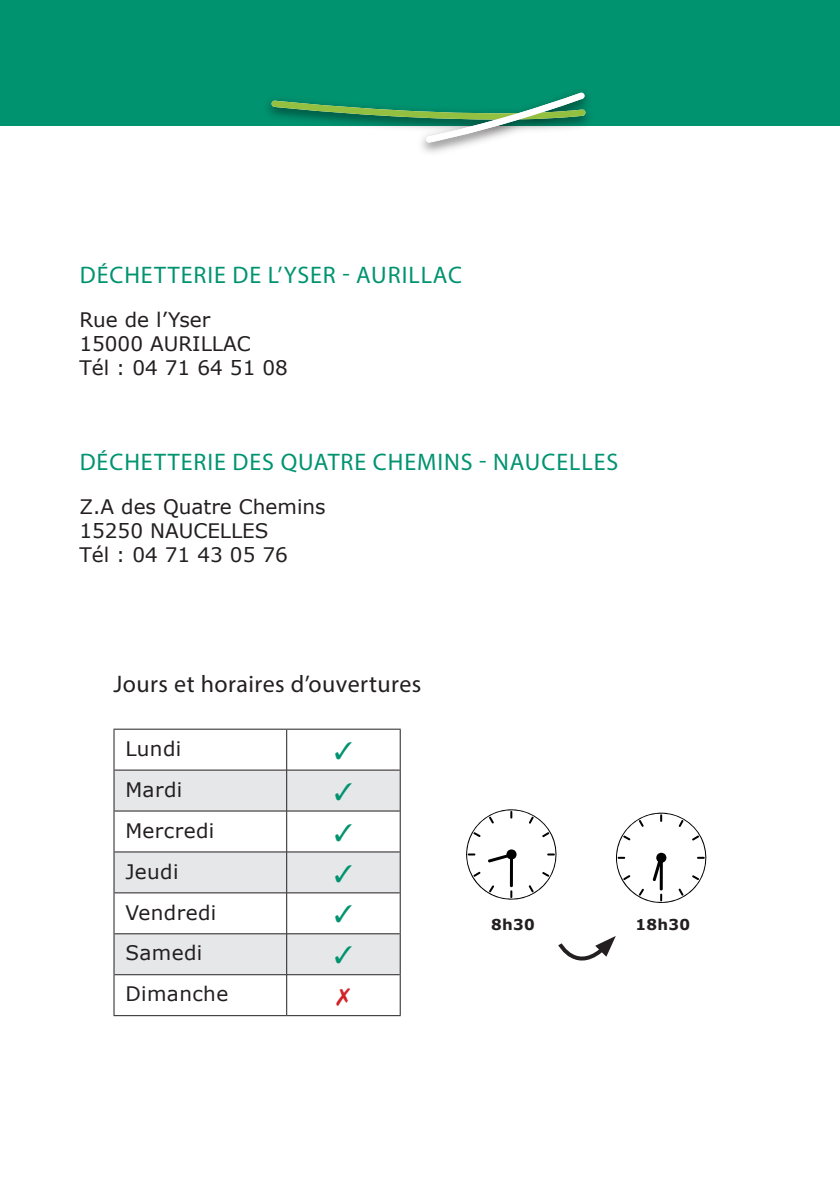
<style>
.page{position:relative;width:840px;height:1191px;background:#fff}
.page>*{position:absolute;margin:0;border:0;box-sizing:border-box;transform-origin:0 0}
.t1{font:24px "Myriad Pro";letter-spacing:.04em;color:#009370}
.t2{font:24px "Myriad Pro";letter-spacing:.02em;color:#231f20}
.t3{font:20px/24px "Verdana";color:#231f20}
.t4{font:20px "Verdana";letter-spacing:.02em;color:#231f20}
.t5{font:700 15px "Verdana";letter-spacing:.02em;color:#231f20}
</style>
<div class="page">
<div style="left:0;top:0;width:839px;height:126px;background:#009370"></div>
<img style="left:268px;top:95px;width:321px;height:58px">
<svg style="left:271px;top:92px;width:314px;height:50px"></svg>
<svg style="left:114px;top:770px;width:285px;height:204px;fill:#e6e7e9"></svg>
<hr style="left:113px;top:728px;width:173px;height:1px;background:#231f20">
<hr style="left:113px;top:729px;width:1px;height:41px;background:#231f20">
<hr style="left:286px;top:728px;width:114px;height:1px;background:#231f20">
<hr style="left:399px;top:729px;width:1px;height:41px;background:#231f20">
<hr style="left:113px;top:770px;width:1px;height:41px;background:#231f20">
<hr style="left:399px;top:770px;width:1px;height:41px;background:#231f20">
<hr style="left:113px;top:811px;width:1px;height:41px;background:#231f20">
<hr style="left:399px;top:811px;width:1px;height:41px;background:#231f20">
<hr style="left:113px;top:852px;width:1px;height:41px;background:#231f20">
<hr style="left:399px;top:852px;width:1px;height:41px;background:#231f20">
<hr style="left:113px;top:893px;width:1px;height:40px;background:#231f20">
<hr style="left:399px;top:893px;width:1px;height:40px;background:#231f20">
<hr style="left:113px;top:933px;width:1px;height:41px;background:#231f20">
<hr style="left:399px;top:933px;width:1px;height:41px;background:#231f20">
<hr style="left:113px;top:974px;width:1px;height:41px;background:#231f20">
<hr style="left:399px;top:974px;width:1px;height:41px;background:#231f20">
<hr style="left:113px;top:1015px;width:173px;height:1px;background:#231f20">
<hr style="left:286px;top:1015px;width:114px;height:1px;background:#231f20">
<hr style="left:286px;top:729px;width:1px;height:41px;background:#231f20">
<hr style="left:114px;top:769px;width:172px;height:1px;background:#231f20">
<hr style="left:286px;top:769px;width:113px;height:1px;background:#231f20">
<hr style="left:286px;top:770px;width:1px;height:40px;background:#231f20">
<hr style="left:114px;top:810px;width:172px;height:1px;background:#231f20">
<hr style="left:286px;top:810px;width:113px;height:1px;background:#231f20">
<hr style="left:286px;top:811px;width:1px;height:40px;background:#231f20">
<hr style="left:114px;top:851px;width:172px;height:1px;background:#231f20">
<hr style="left:286px;top:851px;width:113px;height:1px;background:#231f20">
<hr style="left:286px;top:852px;width:1px;height:40px;background:#231f20">
<hr style="left:114px;top:892px;width:172px;height:1px;background:#231f20">
<hr style="left:286px;top:892px;width:113px;height:1px;background:#231f20">
<hr style="left:286px;top:893px;width:1px;height:40px;background:#231f20">
<hr style="left:114px;top:933px;width:172px;height:1px;background:#231f20">
<hr style="left:286px;top:933px;width:113px;height:1px;background:#231f20">
<hr style="left:286px;top:934px;width:1px;height:40px;background:#231f20">
<hr style="left:114px;top:974px;width:172px;height:1px;background:#231f20">
<hr style="left:286px;top:974px;width:113px;height:1px;background:#231f20">
<hr style="left:286px;top:975px;width:1px;height:40px;background:#231f20">
<svg style="left:466px;top:809px;width:91px;height:91px"></svg>
<svg style="left:616px;top:812px;width:91px;height:91px"></svg>
<svg style="left:558px;top:936px;width:57px;height:25px"></svg>
<svg style="left:335px;top:782px;width:16px;height:18px"></svg>
<svg style="left:335px;top:823px;width:16px;height:18px"></svg>
<svg style="left:335px;top:864px;width:16px;height:17px"></svg>
<svg style="left:335px;top:905px;width:16px;height:17px"></svg>
<svg style="left:335px;top:946px;width:16px;height:17px"></svg>
<p class="t1" style="left:80px;top:260px;width:384px">DÉCHETTERIE DE L’YSER - AURILLAC</p>
<p class="t3" style="left:79px;top:308px;width:210px">Rue de l’Yser<br>15000 AURILLAC<br>Tél : 04 71 64 51 08</p>
<p class="t1" style="left:80px;top:447px;width:540px">DÉCHETTERIE DES QUATRE CHEMINS - NAUCELLES</p>
<p class="t3" style="left:79px;top:495px;width:247px">Z.A des Quatre Chemins<br>15250 NAUCELLES<br>Tél : 04 71 43 05 76</p>
<p class="t2" style="left:113px;top:669px;width:309px">Jours et horaires d’ouvertures</p>
<p class="t3" style="left:125px;top:737px;width:57px">Lundi</p>
<p class="t3" style="left:125px;top:777px;width:58px">Mardi</p>
<p class="t4" style="left:125px;top:817px;width:90px">Mercredi</p>
<p class="t3" style="left:125px;top:859px;width:55px">Jeudi</p>
<p class="t4" style="left:125px;top:899px;width:92px">Vendredi</p>
<p class="t3" style="left:125px;top:941px;width:79px">Samedi</p>
<p class="t4" style="left:125px;top:981px;width:104px">Dimanche</p>
<p class="t5" style="left:491px;top:915px;width:45px">8h30</p>
<p class="t5" style="left:635px;top:915px;width:56px">18h30</p>
</div>
